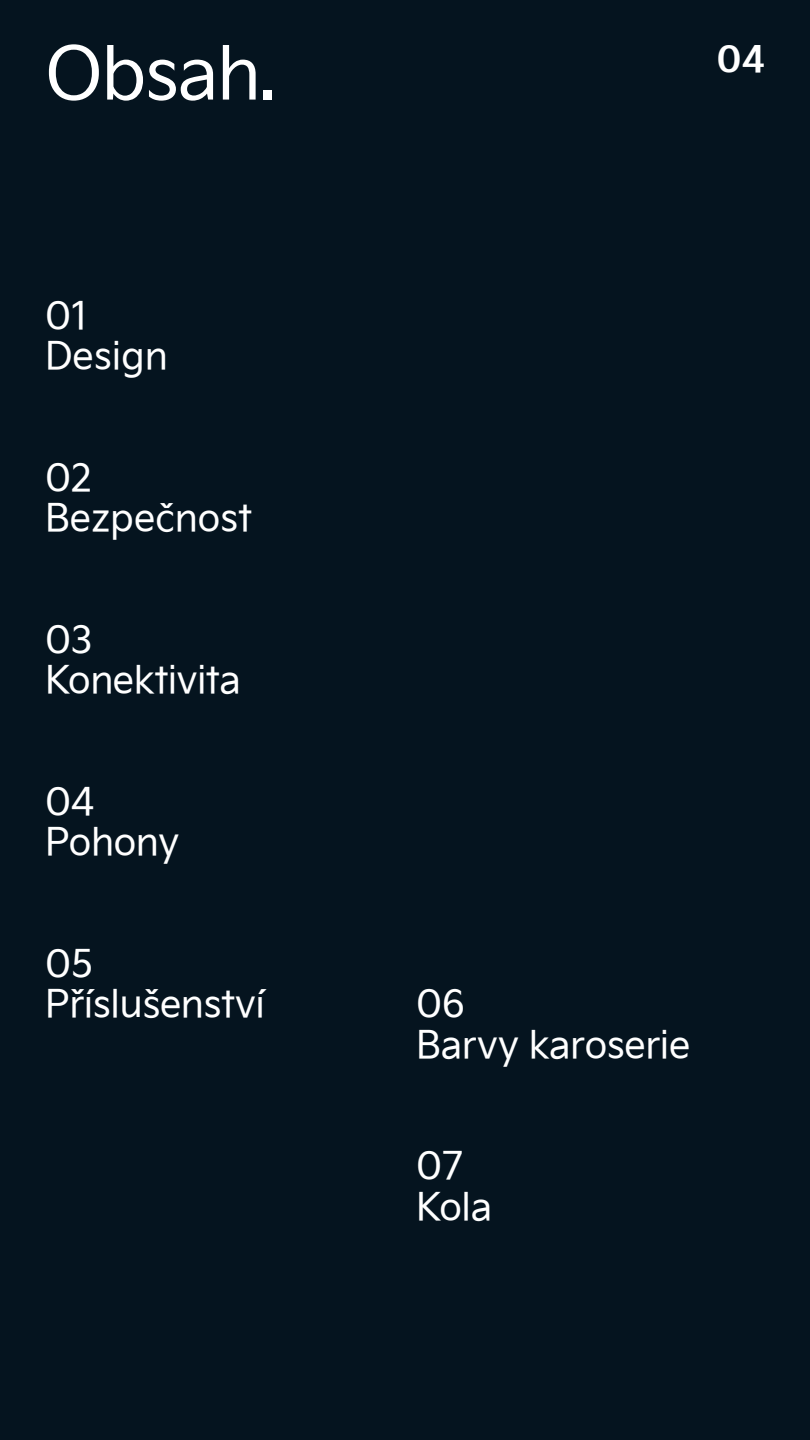
<style>
.page{position:relative;width:810px;height:1440px;background:#05141f}
.page>*{position:absolute;margin:0;border:0;box-sizing:border-box;transform-origin:0 0}
.t1{font:71.25px "Kia Signature";letter-spacing:-.02em;color:#fff}
.t2{font:37.5px/40.5px "Kia Signature";letter-spacing:-.01em;color:#fff}
.t3{font:700 36px "Kia Signature";color:#fff}
</style>
<div class="page">
<h1 class="t1" style="left:45px;top:21px;width:233px">Obsah.</h1>
<p class="t2" style="left:45px;top:293px;width:44px">01</p>
<p class="t2" style="left:45px;top:333px;width:124px">Design</p>
<p class="t2" style="left:45px;top:455px;width:208px">02<br>Bezpečnost</p>
<p class="t2" style="left:45px;top:617px;width:197px">03<br>Konektivita</p>
<p class="t2" style="left:45px;top:779px;width:136px">04<br>Pohony</p>
<p class="t2" style="left:45px;top:941px;width:221px">05<br>Příslušenství</p>
<p class="t3" style="left:716px;top:32px;width:50px">04</p>
<p class="t2" style="left:416px;top:981px;width:276px">06<br>Barvy karoserie</p>
<p class="t2" style="left:416px;top:1143px;width:77px">07<br>Kola</p>
</div>
